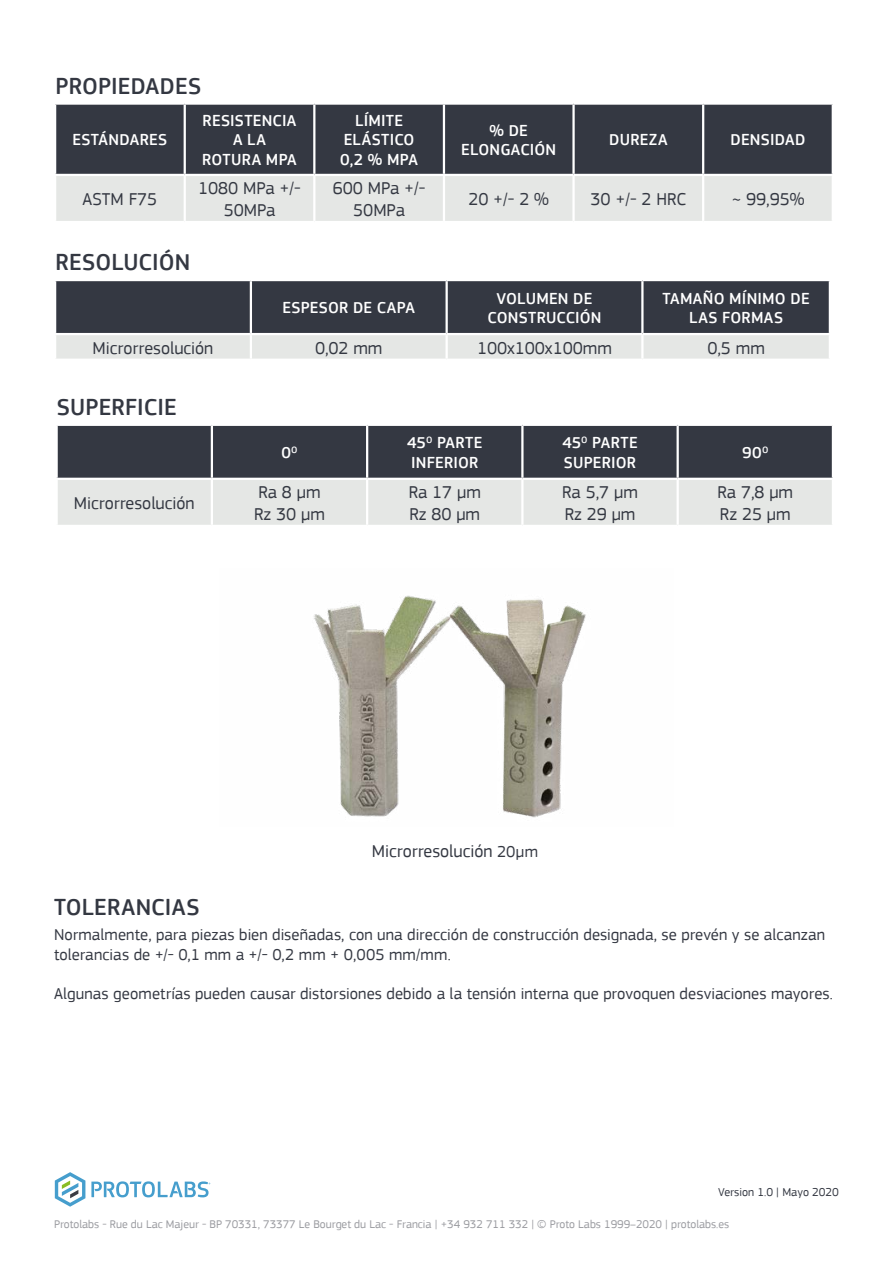
<style>
.page{position:relative;width:893px;height:1263px;background:#fff}
.page>*{position:absolute;margin:0;border:0;box-sizing:border-box;transform-origin:0 0}
.t1{font:500 24px "PF Square Sans Pro";letter-spacing:.005em;color:#343842}
.t2{font:18px/21.6px "PF Square Sans Pro";color:#343842}
.t3{font:16.5px/19.5px "PF Square Sans Pro";letter-spacing:.005em;color:#343842}
.t4{font:500 16.5px/19.5px "PF Square Sans Pro";letter-spacing:.01em;color:#fff;text-align:center}
.t5{font:12px "PF Square Sans Pro";color:#343842}
.t6{font:11.7px "PF Square Sans Pro";color:#9a9ba0}
.s1{font-size:16.5px}
</style>
<div class="page">
<div style="left:56px;top:105px;width:776px;height:69px;background:#343842"></div>
<div style="left:56px;top:176px;width:776px;height:45px;background:#e5e7e5"></div>
<hr style="left:184px;top:105px;width:2px;height:69px;background:#fff">
<hr style="left:313px;top:105px;width:2px;height:69px;background:#fff">
<hr style="left:443px;top:105px;width:2px;height:69px;background:#fff">
<hr style="left:572px;top:105px;width:3px;height:69px;background:#fff">
<hr style="left:702px;top:105px;width:2px;height:69px;background:#fff">
<hr style="left:184px;top:176px;width:2px;height:45px;background:#fff">
<hr style="left:313px;top:176px;width:2px;height:45px;background:#fff">
<hr style="left:443px;top:176px;width:2px;height:45px;background:#fff">
<hr style="left:572px;top:176px;width:3px;height:45px;background:#fff">
<hr style="left:702px;top:176px;width:2px;height:45px;background:#fff">
<svg style="left:56px;top:281px;width:773px;height:78px;background:#6c7076"></svg>
<hr style="left:250px;top:281px;width:2px;height:52px;background:#fff">
<hr style="left:446px;top:281px;width:2px;height:52px;background:#fff">
<hr style="left:641px;top:281px;width:3px;height:52px;background:#fff">
<hr style="left:54px;top:333px;width:197px;height:2px;background:#fff">
<hr style="left:251px;top:333px;width:196px;height:2px;background:#fff">
<hr style="left:250px;top:335px;width:2px;height:24px;background:#fff">
<hr style="left:447px;top:333px;width:195px;height:2px;background:#fff">
<hr style="left:446px;top:335px;width:2px;height:24px;background:#fff">
<hr style="left:642px;top:333px;width:189px;height:2px;background:#fff">
<hr style="left:641px;top:335px;width:3px;height:24px;background:#fff">
<svg style="left:58px;top:426px;width:774px;height:99px;background:#868a8e"></svg>
<hr style="left:211px;top:426px;width:2px;height:52px;background:#fff">
<hr style="left:366px;top:426px;width:2px;height:52px;background:#fff">
<hr style="left:521px;top:426px;width:3px;height:52px;background:#fff">
<hr style="left:676px;top:426px;width:3px;height:52px;background:#fff">
<hr style="left:56px;top:478px;width:156px;height:2px;background:#fff">
<hr style="left:212px;top:478px;width:155px;height:2px;background:#fff">
<hr style="left:211px;top:480px;width:2px;height:45px;background:#fff">
<hr style="left:367px;top:478px;width:155px;height:2px;background:#fff">
<hr style="left:366px;top:480px;width:2px;height:45px;background:#fff">
<hr style="left:522px;top:478px;width:156px;height:2px;background:#fff">
<hr style="left:521px;top:480px;width:3px;height:45px;background:#fff">
<hr style="left:678px;top:478px;width:156px;height:2px;background:#fff">
<hr style="left:676px;top:480px;width:3px;height:45px;background:#fff">
<svg style="left:91px;top:1181px;width:119px;height:16px"></svg>
<svg style="left:55px;top:1172px;width:30px;height:35px"></svg>
<img style="left:314px;top:595px;width:272px;height:223px">
<h1 class="t1" style="left:56px;top:72px;width:147px">PROPIEDADES</h1>
<p class="t4" style="left:73px;top:131px;width:96px">ESTÁNDARES</p>
<p class="t4" style="left:202px;top:111px;width:96px">RESISTENCIA<br>A LA<br>ROTURA MPA</p>
<p class="t4" style="left:340px;top:111px;width:79px">LÍMITE<br>ELÁSTICO<br>0,2 % MPA</p>
<p class="t4" style="left:461px;top:121px;width:97px">% DE<br>ELONGACIÓN</p>
<p class="t4" style="left:609px;top:131px;width:60px">DUREZA</p>
<p class="t4" style="left:730px;top:131px;width:76px">DENSIDAD</p>
<p class="t2" style="left:83px;top:189px;width:76px">ASTM F75</p>
<p class="t2" style="left:198px;top:178px;width:104px;text-align:center">1080 MPa +/-<br>50MPa</p>
<p class="t2" style="left:333px;top:178px;width:94px;text-align:center">600 MPa +/-<br>50MPa</p>
<p class="t2" style="left:468px;top:189px;width:82px">20 +/- 2 %</p>
<p class="t2" style="left:590px;top:189px;width:97px">30 +/- 2 HRC</p>
<p class="t2" style="left:731px;top:189px;width:75px">~ 99,95%</p>
<h1 class="t1" style="left:56px;top:248px;width:136px">RESOLUCIÓN</h1>
<p class="t4" style="left:282px;top:298px;width:134px">ESPESOR DE CAPA</p>
<p class="t4" style="left:487px;top:289px;width:116px">VOLUMEN DE<br>CONSTRUCCIÓN</p>
<p class="t4" style="left:662px;top:289px;width:149px">TAMAÑO MÍNIMO DE<br>LAS FORMAS</p>
<p class="t2" style="left:93px;top:337px;width:122px">Microrresolución</p>
<p class="t2" style="left:315px;top:337px;width:69px">0,02 mm</p>
<p class="t2" style="left:477px;top:337px;width:136px">100x100x100mm</p>
<p class="t2" style="left:707px;top:337px;width:59px">0,5 mm</p>
<h1 class="t1" style="left:57px;top:393px;width:121px">SUPERFICIE</h1>
<p class="t4" style="left:281px;top:443px;width:18px">0<sup>O</sup></p>
<p class="t4" style="left:407px;top:433px;width:77px;text-align:left">45<sup>O</sup> PARTE<br>INFERIOR</p>
<p class="t4" style="left:562px;top:433px;width:77px;text-align:left">45<sup>O</sup> PARTE<br>SUPERIOR</p>
<p class="t4" style="left:742px;top:443px;width:28px">90<sup>O</sup></p>
<p class="t2" style="left:74px;top:492px;width:122px">Microrresolución</p>
<p class="t2" style="left:254px;top:482px;width:72px">Ra 8 µm<br>Rz 30 µm</p>
<p class="t2" style="left:409px;top:482px;width:74px">Ra 17 µm<br>Rz 80 µm</p>
<p class="t2" style="left:562px;top:482px;width:77px">Ra 5,7 µm<br>Rz 29 µm</p>
<p class="t2" style="left:717px;top:482px;width:77px">Ra 7,8 µm<br>Rz 25 µm</p>
<p class="t2" style="left:372px;top:840px;width:168px">Microrresolución <span class="s1">20µm</span></p>
<h1 class="t1" style="left:54px;top:893px;width:147px">TOLERANCIAS</h1>
<p class="t3" style="left:54px;top:925px;width:773px">Normalmente, para piezas bien diseñadas, con una dirección de construcción designada, se prevén y se alcanzan tolerancias de +/- 0,1 mm a +/- 0,2 mm + 0,005 mm/mm.</p>
<p class="t3" style="left:54px;top:984px;width:780px">Algunas geometrías pueden causar distorsiones debido a la tensión interna que provoquen desviaciones mayores.</p>
<p class="t5" style="left:718px;top:1185px;width:122px">Version 1.0 | Mayo 2020</p>
<p class="t6" style="left:54px;top:1218px;width:677px">Protolabs - Rue du Lac Majeur - BP 70331, 73377 Le Bourget du Lac - Francia | +34 932 711 332 | © Proto Labs 1999–2020 | protolabs.es</p>
</div>
